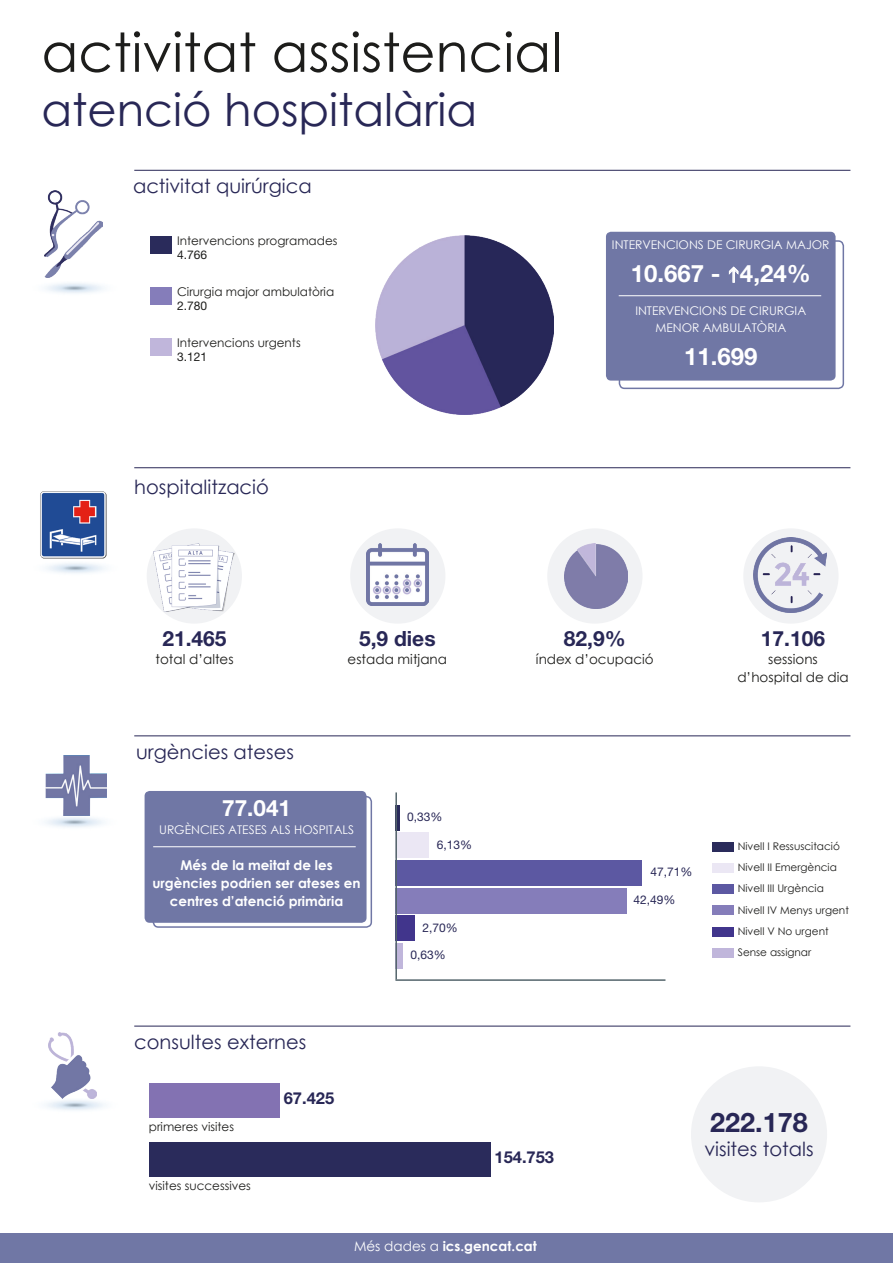
<style>
.page{position:relative;width:893px;height:1263px;background:#fff}
.page>*{position:absolute;margin:0;border:0;box-sizing:border-box;transform-origin:0 0}
.t1{font:54px "Century Gothic";color:#1d1d1b}
.t2{font:45px "Century Gothic";color:#282756}
.t3{font:700 27px "Helvetica Neue LT Std";color:#282756}
.t4{font:700 24px "Helvetica Neue LT Std";color:#fff}
.t5{font:700 22.5px "Helvetica Neue LT Std";color:#fff}
.t6{font:700 21px "Helvetica Neue LT Std";color:#282756}
.t7{font:19.5px "Century Gothic";color:#282756}
.t8{font:700 16.5px "Helvetica Neue LT Std";color:#282756}
.t9{font:700 13.5px/18px "Century Gothic";color:#fff;text-align:center}
.t10{font:13.5px/18px "Century Gothic";color:#1d1d1b;text-align:center}
.t11{font:12px "Century Gothic";color:#1d1d1b}
.t12{font:12px/16.5px "Century Gothic";color:#fff;text-align:center}
.t13{font:12px "Helvetica Neue LT Std";color:#282756}
.t14{font:12px "Helvetica Neue LT Std";color:#1d1d1b}
.t15{font:10.5px/21.3px "Century Gothic";color:#1d1d1b}
.s1{font-weight:400}
</style>
<div class="page">
<div style="left:0;top:1233px;width:893px;height:30px;background:#7077a5"></div>
<img style="left:46px;top:1098px;width:58px;height:12px">
<div style="left:153px;top:796px;width:219px;height:132px;border:2px solid #7077a5;border-radius:5px"></div>
<div style="left:145px;top:791px;width:222px;height:132px;background:#7077a5;border-radius:5px"></div>
<hr style="left:153px;top:846px;width:203px;height:1px;background:#fff">
<div style="left:712px;top:842px;width:21px;height:9px;background:#2a2b5b"></div>
<div style="left:712px;top:863px;width:21px;height:9px;background:#ebe7f4"></div>
<div style="left:712px;top:884px;width:21px;height:10px;background:#5c58a2"></div>
<div style="left:712px;top:906px;width:21px;height:9px;background:#857dba"></div>
<div style="left:712px;top:948px;width:21px;height:10px;background:#c0b6db"></div>
<div style="left:712px;top:927px;width:21px;height:9px;background:#41358c"></div>
<div style="left:395px;top:943px;width:8px;height:26px;background:#c0b6db"></div>
<div style="left:395px;top:915px;width:20px;height:26px;background:#41358c"></div>
<div style="left:395px;top:888px;width:232px;height:25px;background:#857dba"></div>
<div style="left:395px;top:860px;width:247px;height:26px;background:#5c58a2"></div>
<div style="left:395px;top:833px;width:34px;height:25px;background:#ebe7f4"></div>
<div style="left:395px;top:805px;width:5px;height:25px;background:#2a2b5b"></div>
<hr style="left:395px;top:979px;width:270px;height:2px;background:#54656b">
<hr style="left:395px;top:792px;width:2px;height:187px;background:#54656b">
<hr style="left:134px;top:467px;width:716px;height:1px;background:#282756">
<div style="left:743px;top:528px;width:95px;height:96px;background:#f1f2f4;border-radius:50%"></div>
<div style="left:350px;top:528px;width:95px;height:96px;background:#f1f2f4;border-radius:50%"></div>
<img style="left:366px;top:543px;width:63px;height:62px">
<img style="left:42px;top:558px;width:63px;height:15px">
<img style="left:40px;top:491px;width:67px;height:67px">
<div style="left:547px;top:528px;width:95px;height:96px;background:#f1f2f4;border-radius:50%"></div>
<div style="left:147px;top:528px;width:95px;height:96px;background:#f1f2f4;border-radius:50%"></div>
<img style="left:153px;top:543px;width:82px;height:68px">
<img style="left:564px;top:544px;width:64px;height:64px">
<img style="left:753px;top:538px;width:73px;height:75px">
<hr style="left:134px;top:736px;width:716px;height:1px;background:#282756">
<hr style="left:134px;top:1026px;width:716px;height:1px;background:#282756">
<img style="left:48px;top:1033px;width:49px;height:65px">
<img style="left:46px;top:755px;width:61px;height:61px">
<div style="left:149px;top:1143px;width:341px;height:34px;background:#2a2b5b"></div>
<div style="left:149px;top:1083px;width:131px;height:34px;background:#8372b2"></div>
<div style="left:691px;top:1066px;width:136px;height:136px;background:#f1f2f4;border-radius:50%"></div>
<hr style="left:134px;top:170px;width:716px;height:1px;background:#282756">
<div style="left:619px;top:240px;width:225px;height:149px;border:2px solid #7077a5;border-radius:5px"></div>
<div style="left:606px;top:232px;width:230px;height:149px;background:#7077a5;border-radius:5px"></div>
<div style="left:151px;top:236px;width:21px;height:17px;background:#2a2b5b"></div>
<div style="left:151px;top:287px;width:21px;height:17px;background:#857dba"></div>
<div style="left:151px;top:338px;width:21px;height:17px;background:#c0b6db"></div>
<hr style="left:619px;top:295px;width:202px;height:1px;background:#fff">
<img style="left:45px;top:191px;width:58px;height:87px">
<img style="left:376px;top:236px;width:178px;height:178px">
<svg style="left:728px;top:266px;width:11px;height:17px"></svg>
<h1 class="t1" style="left:41px;top:15px;width:522px">activitat assistencial</h1>
<h2 class="t2" style="left:41px;top:78px;width:437px">atenció hospitalària</h2>
<h3 class="t7" style="left:133px;top:173px;width:180px">activitat quirúrgica</h3>
<p class="t11" style="left:177px;top:232px;width:162px">Intervencions programades</p>
<p class="t14" style="left:177px;top:247px;width:32px">4.766</p>
<p class="t11" style="left:177px;top:283px;width:159px">Cirurgia major ambulatòria</p>
<p class="t14" style="left:177px;top:298px;width:32px">2.780</p>
<p class="t11" style="left:177px;top:334px;width:125px">Intervencions urgents</p>
<p class="t14" style="left:177px;top:349px;width:32px">3.121</p>
<h3 class="t7" style="left:134px;top:473px;width:136px">hospitalització</h3>
<p class="t12" style="left:612px;top:236px;width:219px">INTERVENCIONS DE CIRURGIA MAJOR</p>
<h3 class="t4" style="left:631px;top:259px;width:181px">10.667 - 4,24%</h3>
<p class="t12" style="left:635px;top:303px;width:172px">INTERVENCIONS DE CIRURGIA<br>MENOR AMBULATÒRIA</p>
<h3 class="t4" style="left:684px;top:341px;width:75px">11.699</h3>
<h3 class="t6" style="left:162px;top:626px;width:66px">21.465</h3>
<p class="t10" style="left:155px;top:650px;width:80px">total d’altes</p>
<h3 class="t7" style="left:136px;top:738px;width:159px">urgències ateses</h3>
<h3 class="t6" style="left:359px;top:626px;width:78px">5,9 dies</h3>
<p class="t10" style="left:348px;top:650px;width:101px">estada mitjana</p>
<h3 class="t5" style="left:222px;top:794px;width:70px">77.041</h3>
<p class="t12" style="left:159px;top:821px;width:196px">URGÈNCIES ATESES ALS HOSPITALS</p>
<p class="t9" style="left:153px;top:855px;width:210px">Més de la meitat de les urgències podrien ser ateses en centres d’atenció primària</p>
<p class="t13" style="left:407px;top:809px;width:37px">0,33%</p>
<p class="t13" style="left:437px;top:837px;width:37px">6,13%</p>
<p class="t13" style="left:422px;top:920px;width:37px">2,70%</p>
<p class="t13" style="left:410px;top:948px;width:37px">0,63%</p>
<h3 class="t6" style="left:564px;top:626px;width:63px">82,9%</h3>
<p class="t10" style="left:536px;top:650px;width:119px">índex d’ocupació</p>
<h3 class="t6" style="left:761px;top:626px;width:66px">17.106</h3>
<p class="t10" style="left:737px;top:650px;width:113px">sessions d’hospital de dia</p>
<p class="t13" style="left:651px;top:865px;width:44px">47,71%</p>
<p class="t13" style="left:634px;top:892px;width:44px">42,49%</p>
<p class="t15" style="left:738px;top:835px;width:104px">Nivell I Ressuscitació<br>Nivell II Emergència<br>Nivell III Urgència</p>
<p class="t15" style="left:738px;top:899px;width:113px">Nivell IV Menys urgent<br>Nivell V No urgent<br>Sense assignar</p>
<h3 class="t7" style="left:134px;top:1028px;width:174px">consultes externes</h3>
<p class="t11" style="left:149px;top:1118px;width:87px">primeres visites</p>
<p class="t11" style="left:149px;top:1177px;width:104px">visites successives</p>
<h3 class="t8" style="left:284px;top:1087px;width:52px">67.425</h3>
<h3 class="t8" style="left:494px;top:1147px;width:61px">154.753</h3>
<h3 class="t3" style="left:710px;top:1106px;width:99px">222.178</h3>
<h3 class="t7" style="left:704px;top:1135px;width:111px">visites totals</h3>
<p class="t9" style="left:354px;top:1236px;width:184px"><span class="s1">Més dades a</span> ics.gencat.cat</p>
</div>
